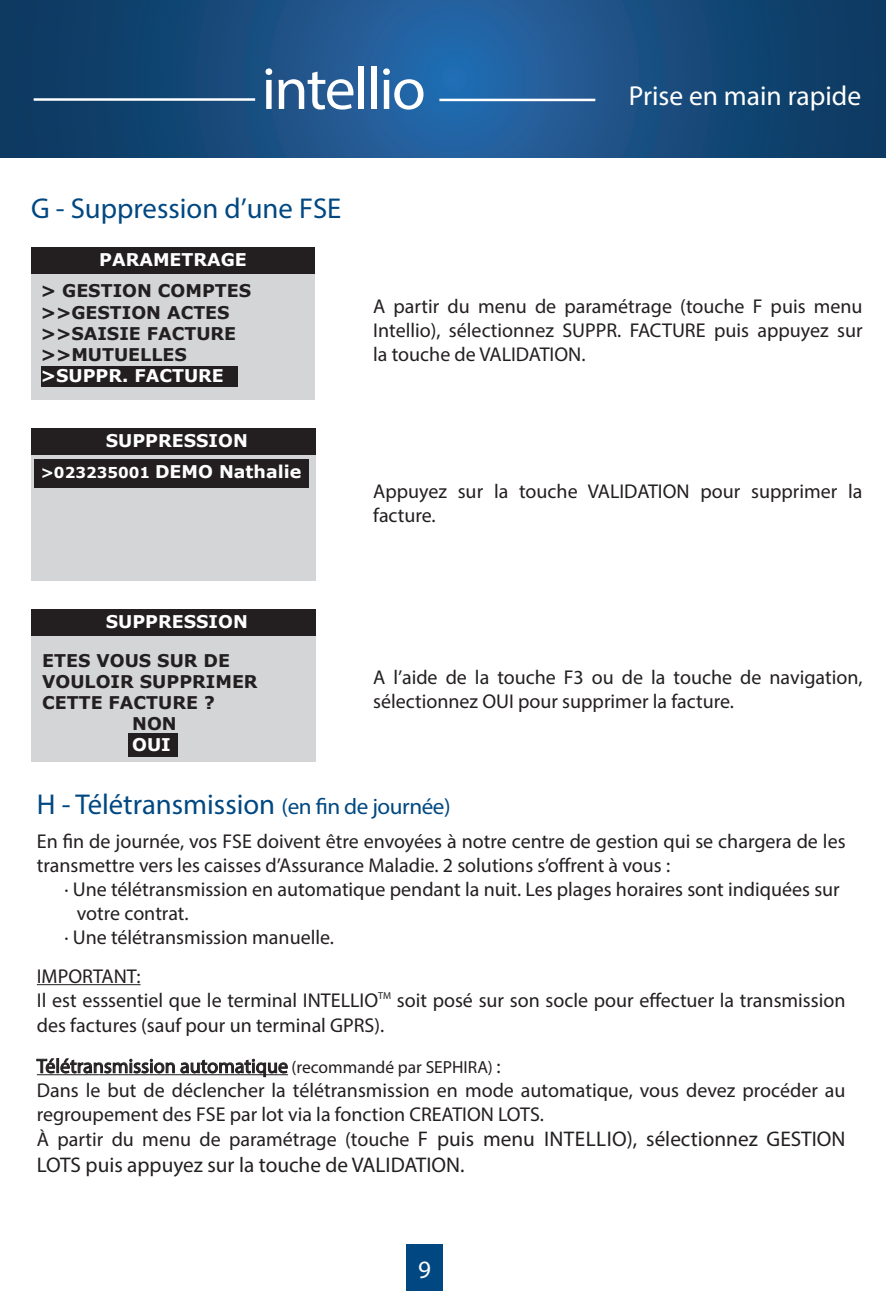
<style>
.page{position:relative;width:886px;height:1312px;background:#fff}
.page>*{position:absolute;margin:0;border:0;box-sizing:border-box;transform-origin:0 0}
.t1{font:60px "Myriad Pro";letter-spacing:-.03em;color:#fff}
.t2{font:28.75px "Myriad Pro";color:#014882}
.t3{font:27.5px "Myriad Pro";color:#fff}
.t4{font:25px "Myriad Pro";color:#fff}
.t5{font:21.25px/25.5px "Myriad Pro";color:#231f20}
.t6{font:20px/24px "Myriad Pro";color:#231f20}
.t7{font:700 17.5px "Verdana";color:#231f20}
.t8{font:700 17.5px "Verdana";color:#fff}
.s1{font-size:15px}
.s2{font-size:22.5px}
.s3{font-size:17.5px}
.s4{font-size:20px}
</style>
<div class="page">
<div style="left:31px;top:248px;width:284px;height:152px;background:#d3d5d7"></div>
<div style="left:31px;top:247px;width:284px;height:27px;background:#231f20"></div>
<div style="left:41px;top:366px;width:196px;height:20px;background:#231f20"></div>
<div style="left:31px;top:429px;width:285px;height:151px;background:#d3d5d7"></div>
<div style="left:31px;top:428px;width:285px;height:26px;background:#231f20"></div>
<div style="left:34px;top:459px;width:274px;height:28px;background:#231f20"></div>
<div style="left:31px;top:609px;width:285px;height:152px;background:#d3d5d7"></div>
<div style="left:31px;top:608px;width:285px;height:27px;background:#231f20"></div>
<div style="left:128px;top:733px;width:50px;height:23px;background:#231f20"></div>
<div style="left:406px;top:1244px;width:37px;height:46px;background:#014882"></div>
<svg style="left:0;top:0;width:886px;height:158px;background:#184d80"></svg>
<hr style="left:34px;top:98px;width:221px;height:3px;background:#fff">
<hr style="left:439px;top:99px;width:156px;height:2px;background:#fff">
<hr style="left:37px;top:983px;width:103px;height:1px;background:#231f20">
<hr style="left:37px;top:1073px;width:251px;height:1px;background:#231f20">
<svg style="left:37px;top:1058px;width:137px;height:14px"></svg>
<svg style="left:181px;top:1058px;width:106px;height:18px"></svg>
<h1 class="t1" style="left:262px;top:52px;width:166px">intellio</h1>
<p class="t2" style="left:31px;top:191px;width:312px">G - Suppression d’une FSE</p>
<h3 class="t3" style="left:629px;top:78px;width:234px">Prise en main rapide</h3>
<p class="t8" style="left:99px;top:247px;width:149px">PARAMETRAGE</p>
<p class="t7" style="left:41px;top:279px;width:212px">&gt; GESTION COMPTES</p>
<p class="t7" style="left:41px;top:300px;width:190px">&gt;&gt;GESTION ACTES</p>
<p class="t7" style="left:41px;top:321px;width:197px">&gt;&gt;SAISIE FACTURE</p>
<p class="t7" style="left:41px;top:342px;width:147px">&gt;&gt;MUTUELLES</p>
<p class="t8" style="left:41px;top:363px;width:184px">&gt;SUPPR. FACTURE</p>
<p class="t8" style="left:106px;top:428px;width:144px">SUPPRESSION</p>
<p class="t8" style="left:41px;top:459px;width:262px"><span class="s1">&gt;023235001</span> DEMO Nathalie</p>
<p class="t8" style="left:106px;top:608px;width:144px">SUPPRESSION</p>
<p class="t7" style="left:42px;top:648px;width:189px">ETES VOUS SUR DE</p>
<p class="t7" style="left:42px;top:669px;width:217px">VOULOIR SUPPRIMER</p>
<p class="t7" style="left:42px;top:690px;width:174px">CETTE FACTURE ?</p>
<p class="t7" style="left:132px;top:711px;width:46px">NON</p>
<p class="t8" style="left:132px;top:732px;width:40px">OUI</p>
<p class="t6" style="left:373px;top:294px;width:491px;text-align:justify">A partir du menu de paramétrage (touche F puis menu Intellio), sélectionnez SUPPR. FACTURE puis appuyez sur la touche de VALIDATION.</p>
<p class="t6" style="left:373px;top:479px;width:491px">Appuyez sur la touche VALIDATION pour supprimer la facture.</p>
<p class="t6" style="left:373px;top:665px;width:491px">A l’aide de la touche F3 ou de la touche de navigation, sélectionnez OUI pour supprimer la facture.</p>
<p class="t2" style="left:37px;top:786px;width:415px">H - Télétransmission <span class="s2">(en fin de journée)</span></p>
<p class="t6" style="left:37px;top:828px;width:810px">En fin de journée, vos FSE doivent être envoyées à notre centre de gestion qui se chargera de les transmettre vers les caisses d’Assurance Maladie. 2 solutions s’offrent à vous :</p>
<p class="t6" style="left:64px;top:876px;width:777px">∙ Une télétransmission en automatique pendant la nuit. Les plages horaires sont indiquées sur</p>
<p class="t6" style="left:77px;top:900px;width:113px">votre contrat.</p>
<p class="t6" style="left:64px;top:924px;width:271px">∙ Une télétransmission manuelle.</p>
<p class="t6" style="left:37px;top:963px;width:105px">IMPORTANT:</p>
<p class="t6" style="left:37px;top:986px;width:810px;line-height:25.5px">Il est esssentiel que le terminal INTELLIO<sup>TM</sup> soit posé sur son socle pour effectuer la transmission des factures (sauf pour un terminal GPRS).</p>
<p class="t6" style="left:37px;top:1053px;width:465px">Télétransmission automatique <span class="s3">(recommandé par SEPHIRA)</span> :</p>
<p class="t6" style="left:37px;top:1077px;width:810px">Dans le but de déclencher la télétransmission en mode automatique, vous devez procéder au regroupement des FSE par lot via la fonction CREATION LOTS.</p>
<p class="t5" style="left:37px;top:1125px;width:810px"><span class="s4">À partir du menu de paramétrage (touche</span> F puis menu INTELLIO), sélectionnez GESTION<br>LOTS puis appuyez sur la touche de VALIDATION.</p>
<p class="t4" style="left:418px;top:1254px;width:14px">9</p>
</div>
